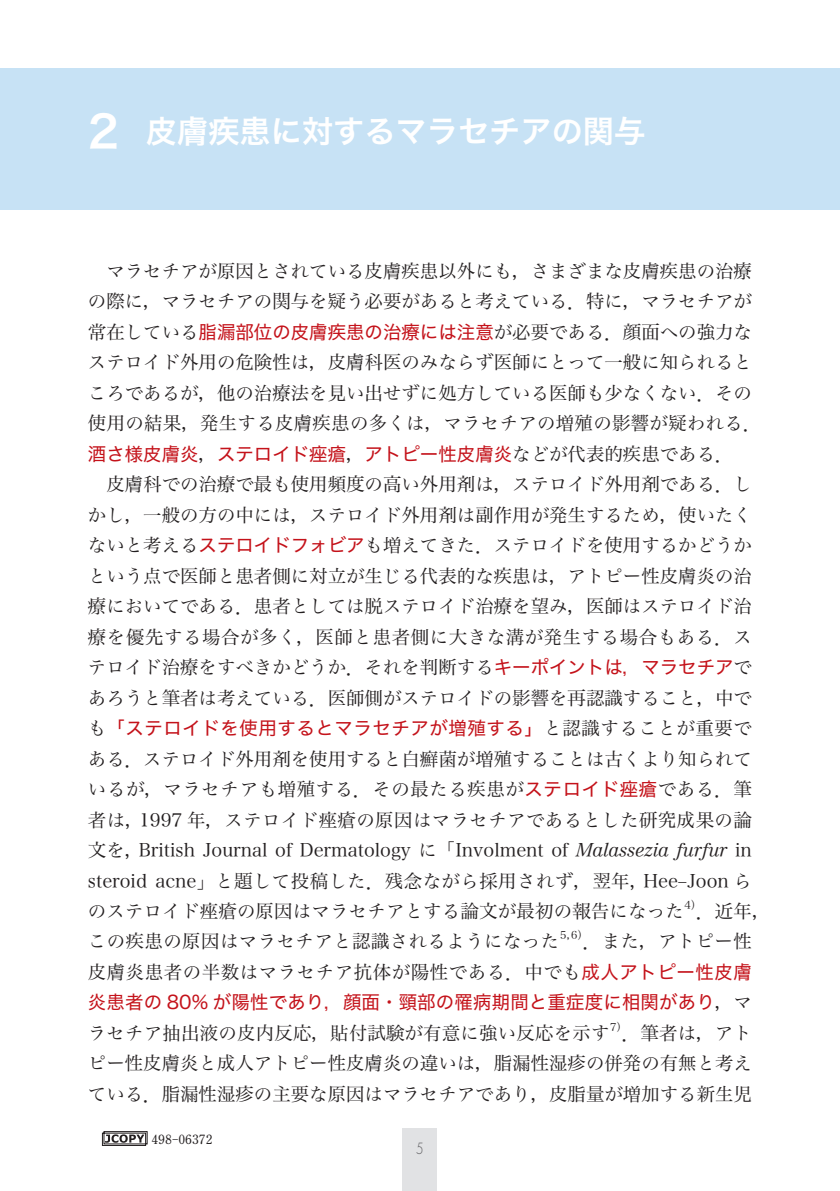
<style>
.page{position:relative;width:840px;height:1191px;background:#fff}
.page>*{position:absolute;margin:0;border:0;box-sizing:border-box;transform-origin:0 0}
.t1{font:31.2px "Hira Kaku Pro W6";color:#fff}
.t2{font:18.4px/30.4px "Hira Min Pro W3";color:#231f20;text-align:justify}
.t3{font:18.4px "Hira Kaku Pro N W4";letter-spacing:.01em;color:#c4121a}
.t4{font:18.4px/30.4px "Hira Min Pro W3";letter-spacing:.03em;color:#231f20;text-align:right}
.t5{font:18.4px "Hira Kaku Pro N W4";letter-spacing:.03em;color:#c4121a}
.t6{font:18.4px "Hira Min Pro W3";letter-spacing:.025em;color:#231f20}
.t7{font:300 17px "Futura PT";color:#636366;scale:.8 1}
.t8{font:700 12.8px "Futo Min A101 Pr 6";color:#231f20}
.t9{font:10.8px "Hira Min Pro W3";color:#231f20}
.s1{font-size:44px}
.s2{font-family:"Hira Kaku Pro N W4";color:#c4121a}
.s3{font-family:"Hira Min Pro W3";color:#231f20}
</style>
<div class="page">
<svg style="left:102px;top:1131px;width:46px;height:15px"></svg>
<div style="left:403px;top:1128px;width:34px;height:63px;background:#e1e2e4"></div>
<div style="left:0;top:68px;width:839px;height:142px;background:#c7e2f5"></div>
<h1 class="t1" style="left:88px;top:103px;width:558px"><span class="s1">2</span> 皮膚疾患に対するマラセチアの関与</h1>
<p class="t2" style="left:88px;top:254px;width:674px;text-align:center">マラセチアが原因とされている皮膚疾患以外にも，さまざまな皮膚疾患の治療<br>の際に，マラセチアの関与を疑う必要があると考えている．特に，マラセチアが常在している<span class="s2">脂漏部位の皮膚疾患の治療には注意</span>が必要である．顔面への強力なステロイド外用の危険性は，皮膚科医のみならず医師にとって一般に知られるところであるが，他の治療法を見い出せずに処方している医師も少なくない．その使用の結果，発生する皮膚疾患の多くは，マラセチアの増殖の影響が疑われる．</p>
<p class="t3" style="left:88px;top:437px;width:646px">酒さ様皮膚炎<span class="s3">，</span>ステロイド痤瘡<span class="s3">，</span>アトピー性皮膚炎<span class="s3">などが代表的疾患である．</span></p>
<p class="t2" style="left:88px;top:467px;width:665px;text-indent:18px">皮膚科での治療で最も使用頻度の高い外用剤は，ステロイド外用剤である．しかし，一般の方の中には，ステロイド外用剤は副作用が発生するため，使いたくないと考える<span class="s2">ステロイドフォビア</span>も増えてきた．ステロイドを使用するかどうかという点で医師と患者側に対立が生じる代表的な疾患は，アトピー性皮膚炎の治療においてである．患者としては脱ステロイド治療を望み，医師はステロイド治療を優先する場合が多く，医師と患者側に大きな溝が発生する場合もある．ステロイド治療をすべきかどうか．それを判断する<span class="s2">キーポイントは，マラセチア</span>であろうと筆者は考えている．医師側がステロイドの影響を再認識すること，中で</p>
<p class="t5" style="left:88px;top:711px;width:665px"><span class="s3">も</span>「ステロイドを使用するとマラセチアが増殖する」<span class="s3">と認識することが重要で</span></p>
<p class="t2" style="left:88px;top:742px;width:665px">ある．ステロイド外用剤を使用すると白癬菌が増殖することは古くより知られているが，マラセチアも増殖する．その最たる疾患が<span class="s2">ステロイド痤瘡</span>である．筆者は，1997 年，ステロイド痤瘡の原因はマラセチアであるとした研究成果の論文を，British Journal of Dermatology に「Involment of Malassezia furfur in steroid acne」と題して投稿した．残念ながら採用されず，翌年，Hee-Joon らのステロイド痤瘡の原因はマラセチアとする論文が最初の報告になった</p>
<p class="t9" style="left:684px;top:895px;width:19px">4）</p>
<p class="t2" style="left:696px;top:894px;width:76px">．近年，</p>
<p class="t6" style="left:88px;top:925px;width:472px">この疾患の原因はマラセチアと認識されるようになった</p>
<p class="t9" style="left:560px;top:926px;width:30px">5,6）</p>
<p class="t4" style="left:88px;top:924px;width:665px">．また，アトピー性<br>皮膚炎患者の半数はマラセチア抗体が陽性である．中でも<span class="s2">成人アトピー性皮膚</span></p>
<p class="t3" style="left:88px;top:986px;width:665px">炎患者の 80% が陽性であり，顔面・頸部の罹病期間と重症度に相関があり<span class="s3">，マ</span></p>
<p class="t2" style="left:88px;top:1016px;width:522px">ラセチア抽出液の皮内反応，貼付試験が有意に強い反応を示す</p>
<p class="t9" style="left:610px;top:1017px;width:19px">7）</p>
<p class="t2" style="left:88px;top:1016px;width:665px;text-indent:533px">．筆者は，アトピー性皮膚炎と成人アトピー性皮膚炎の違いは，脂漏性湿疹の併発の有無と考えている．脂漏性湿疹の主要な原因はマラセチアであり，皮脂量が増加する新生児</p>
<p class="t8" style="left:151px;top:1129px;width:63px">498-06372</p>
<p class="t7" style="left:416px;top:1138px;width:11px">5</p>
</div>
